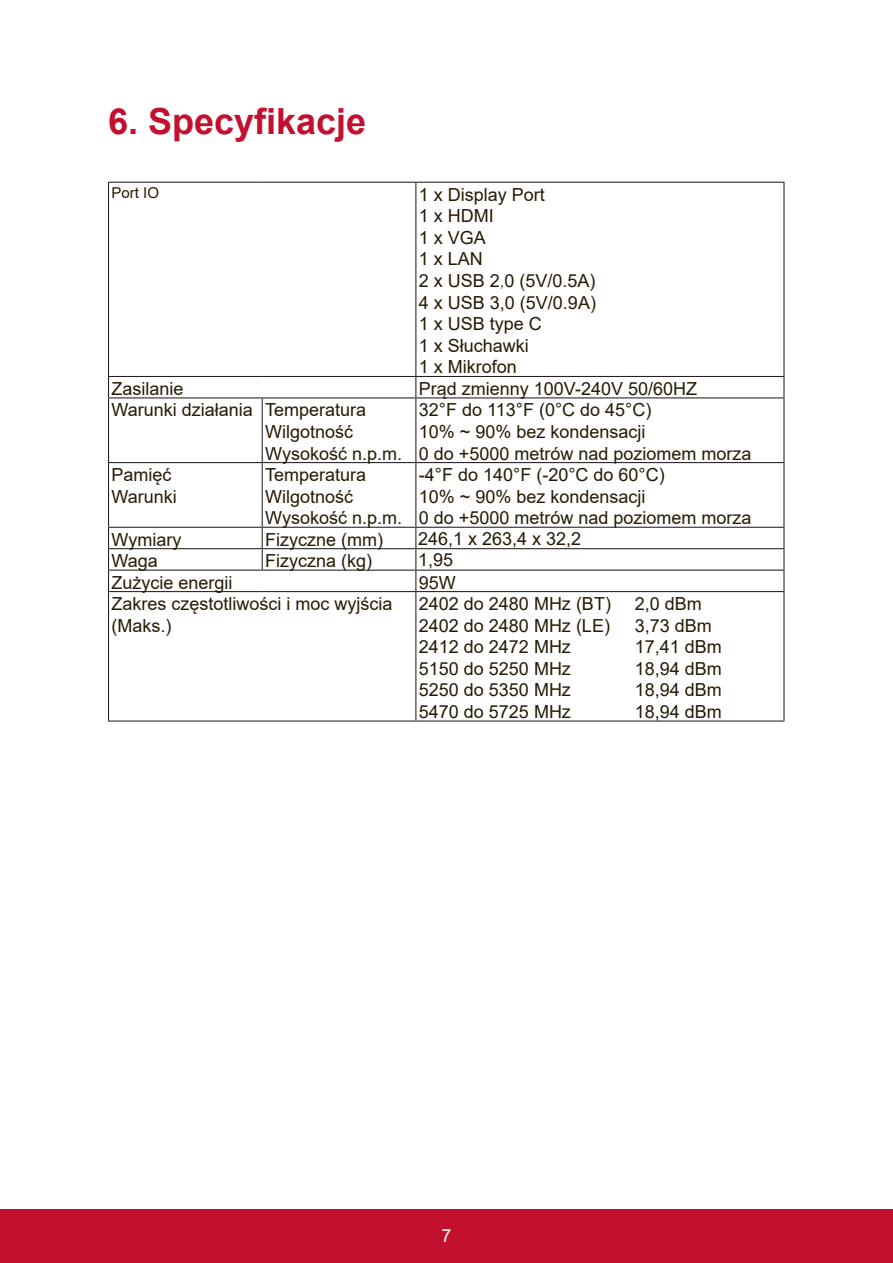
<style>
.page{position:relative;width:893px;height:1263px;background:#fff}
.page>*{position:absolute;margin:0;border:0;box-sizing:border-box;transform-origin:0 0}
.t1{font:700 36px "Arial";color:#c3102f}
.t2{font:18px/21.6px "Arial";color:#251a05}
.t3{font:18px "Arial";color:#fff}
.t4{font:15px "Arial";color:#251a05}
.s1{font-family:"Adobe Ming Std";font-weight:300}
</style>
<div class="page">
<div style="left:0;top:1210px;width:893px;height:53px;background:#c3102f"></div>
<hr style="left:108px;top:182px;width:154px;height:1px;background:#231f20">
<hr style="left:108px;top:183px;width:1px;height:193px;background:#231f20">
<hr style="left:262px;top:182px;width:154px;height:1px;background:#231f20">
<hr style="left:416px;top:182px;width:368px;height:1px;background:#231f20">
<hr style="left:415px;top:183px;width:1px;height:193px;background:#231f20">
<hr style="left:783px;top:183px;width:1px;height:193px;background:#231f20">
<hr style="left:108px;top:376px;width:154px;height:1px;background:#231f20">
<svg style="left:108px;top:377px;width:1px;height:20px"></svg>
<hr style="left:262px;top:376px;width:154px;height:1px;background:#231f20">
<hr style="left:416px;top:376px;width:368px;height:1px;background:#231f20">
<svg style="left:415px;top:377px;width:1px;height:20px"></svg>
<svg style="left:783px;top:377px;width:1px;height:20px"></svg>
<hr style="left:108px;top:397px;width:154px;height:1px;background:#231f20">
<hr style="left:108px;top:398px;width:1px;height:64px;background:#231f20">
<hr style="left:262px;top:397px;width:154px;height:1px;background:#231f20">
<hr style="left:262px;top:398px;width:1px;height:64px;background:#231f20">
<hr style="left:416px;top:397px;width:368px;height:1px;background:#231f20">
<hr style="left:415px;top:398px;width:1px;height:64px;background:#231f20">
<hr style="left:783px;top:398px;width:1px;height:64px;background:#231f20">
<hr style="left:108px;top:462px;width:154px;height:1px;background:#231f20">
<hr style="left:108px;top:463px;width:1px;height:64px;background:#231f20">
<hr style="left:262px;top:462px;width:154px;height:1px;background:#231f20">
<hr style="left:262px;top:463px;width:1px;height:64px;background:#231f20">
<hr style="left:416px;top:462px;width:368px;height:1px;background:#231f20">
<hr style="left:415px;top:463px;width:1px;height:64px;background:#231f20">
<hr style="left:783px;top:463px;width:1px;height:64px;background:#231f20">
<hr style="left:108px;top:527px;width:154px;height:1px;background:#231f20">
<hr style="left:262px;top:527px;width:154px;height:1px;background:#231f20">
<hr style="left:416px;top:527px;width:368px;height:1px;background:#231f20">
<hr style="left:108px;top:548px;width:154px;height:1px;background:#231f20">
<hr style="left:262px;top:548px;width:154px;height:1px;background:#231f20">
<svg style="left:262px;top:528px;width:1px;height:42px"></svg>
<hr style="left:416px;top:548px;width:368px;height:1px;background:#231f20">
<hr style="left:108px;top:570px;width:154px;height:1px;background:#231f20">
<svg style="left:108px;top:528px;width:1px;height:63px"></svg>
<hr style="left:262px;top:570px;width:154px;height:1px;background:#231f20">
<hr style="left:416px;top:570px;width:368px;height:1px;background:#231f20">
<svg style="left:415px;top:528px;width:1px;height:63px"></svg>
<svg style="left:783px;top:528px;width:1px;height:63px"></svg>
<hr style="left:108px;top:591px;width:154px;height:1px;background:#231f20">
<hr style="left:108px;top:592px;width:1px;height:128px;background:#231f20">
<hr style="left:262px;top:591px;width:154px;height:1px;background:#231f20">
<hr style="left:416px;top:591px;width:368px;height:1px;background:#231f20">
<hr style="left:415px;top:592px;width:1px;height:128px;background:#231f20">
<hr style="left:783px;top:592px;width:1px;height:128px;background:#231f20">
<hr style="left:108px;top:720px;width:154px;height:1px;background:#231f20">
<hr style="left:262px;top:720px;width:154px;height:1px;background:#231f20">
<hr style="left:416px;top:720px;width:368px;height:1px;background:#231f20">
<h1 class="t1" style="left:108px;top:96px;width:260px">6. Specyfikacje</h1>
<p class="t4" style="left:112px;top:182px;width:49px">Port IO</p>
<p class="t2" style="left:419px;top:183px;width:179px">1 x Display Port<br>1 x HDMI<br>1 x VGA<br>1 x LAN<br>2 x USB 2<span class="s1">,</span>0 (5V/0.5A)<br>4 x USB 3,0 (5V/0.9A)<br>1 x USB type C<br>1 x Słuchawki<br>1 x Mikrofon</p>
<p class="t2" style="left:112px;top:378px;width:74px">Zasilanie</p>
<p class="t2" style="left:419px;top:378px;width:280px">Prąd zmienny 100V-240V 50/60HZ</p>
<p class="t2" style="left:265px;top:399px;width:138px;text-indent:-154px">Warunki działania Temperatura<br>Wilgotność<br>Wysokość n.p.m.</p>
<p class="t2" style="left:419px;top:399px;width:334px">32°F do 113°F (0°C do 45°C)<br>10% ~ 90% bez kondensacji<br>0 do +5000 metrów nad poziomem morza</p>
<p class="t2" style="left:112px;top:464px;width:67px">Pamięć<br>Warunki</p>
<p class="t2" style="left:265px;top:464px;width:138px">Temperatura<br>Wilgotność<br>Wysokość n.p.m.</p>
<p class="t2" style="left:419px;top:464px;width:334px">-4°F do 140°F (-20°C do 60°C)<br>10% ~ 90% bez kondensacji<br>0 do +5000 metrów nad poziomem morza</p>
<p class="t2" style="left:112px;top:528px;width:71px">Wymiary</p>
<p class="t2" style="left:265px;top:528px;width:119px">Fizyczne (mm)</p>
<p class="t2" style="left:418px;top:527px;width:165px">246,1 x 263,4 x 32,2</p>
<p class="t2" style="left:112px;top:550px;width:48px">Waga</p>
<p class="t2" style="left:265px;top:550px;width:109px">Fizyczna (kg)</p>
<p class="t2" style="left:418px;top:549px;width:37px">1,95</p>
<p class="t2" style="left:112px;top:571px;width:123px">Zużycie energii</p>
<p class="t2" style="left:419px;top:571px;width:39px">95W</p>
<p class="t2" style="left:112px;top:593px;width:283px">Zakres częstotliwości i moc wyjścia (Maks.)</p>
<p class="t2" style="left:419px;top:593px;width:194px">2402 do 2480 MHz (BT)</p>
<p class="t2" style="left:635px;top:593px;width:69px">2,0 dBm</p>
<p class="t2" style="left:419px;top:614px;width:193px">2402 do 2480 MHz (LE)</p>
<p class="t2" style="left:635px;top:614px;width:79px">3,73 dBm</p>
<p class="t2" style="left:419px;top:636px;width:154px">2412 do 2472 MHz</p>
<p class="t2" style="left:635px;top:636px;width:89px">17,41 dBm</p>
<p class="t2" style="left:419px;top:657px;width:154px">5150 do 5250 MHz</p>
<p class="t2" style="left:635px;top:657px;width:89px">18,94 dBm</p>
<p class="t2" style="left:419px;top:679px;width:154px">5250 do 5350 MHz</p>
<p class="t2" style="left:635px;top:679px;width:89px">18,94 dBm</p>
<p class="t2" style="left:419px;top:701px;width:154px">5470 do 5725 MHz</p>
<p class="t2" style="left:635px;top:701px;width:89px">18,94 dBm</p>
<p class="t3" style="left:441px;top:1223px;width:12px">7</p>
</div>
